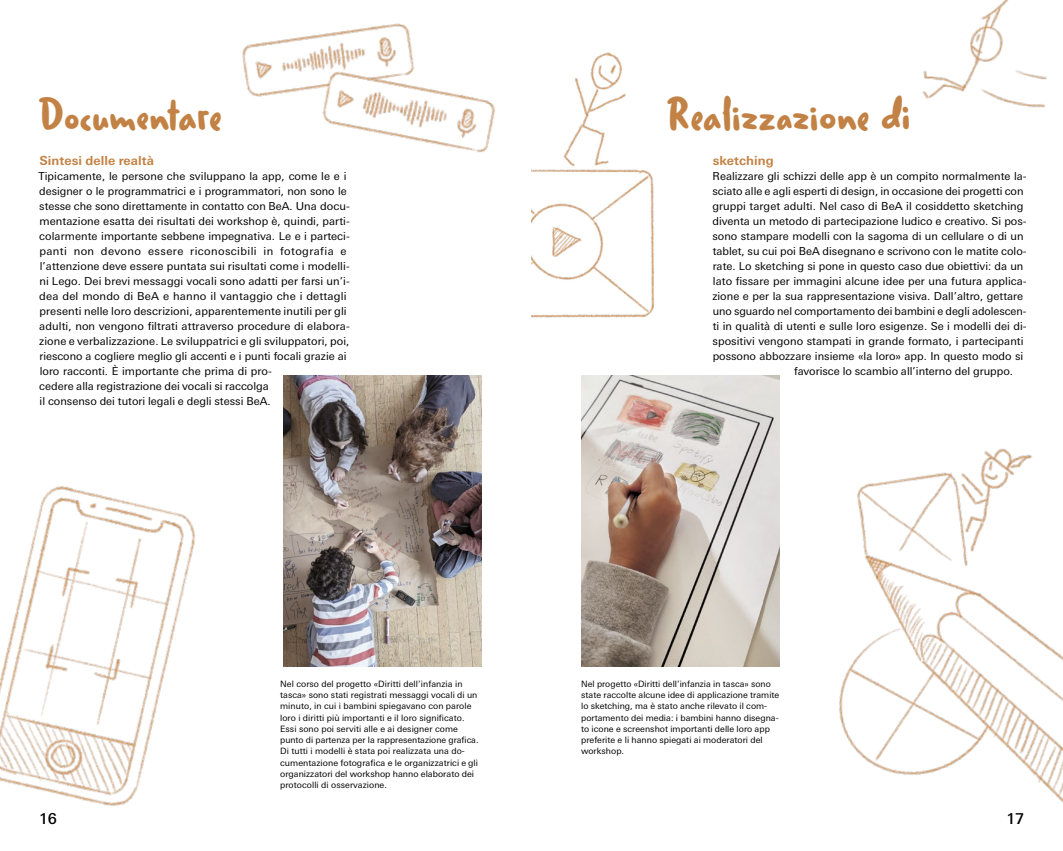
<style>
.page{position:relative;width:1063px;height:851px;background:#fff}
.page>*{position:absolute;margin:0;border:0;box-sizing:border-box;transform-origin:0 0}
.t1{font:700 45px "Duffy Script";letter-spacing:.005em;color:#c38245}
.t2{font:500 15px "Univers Next Pro";color:#000}
.t3{font:700 12.5px "Univers Next Pro";letter-spacing:.005em;color:#c38245}
.t4{font:11px/15px "Univers Next Pro";color:#000}
.t5{font:8.75px/11.2px "Univers Next Pro";letter-spacing:.005em;color:#000}
</style>
<div class="page">
<img style="left:283px;top:375px;width:199px;height:291px">
<img style="left:581px;top:375px;width:199px;height:291px">
<img style="left:0;top:486px;width:196px;height:320px">
<img style="left:322px;top:90px;width:173px;height:63px">
<img style="left:242px;top:23px;width:192px;height:89px">
<img style="left:922px;top:0;width:125px;height:108px">
<img style="left:531px;top:52px;width:123px;height:266px">
<img style="left:839px;top:448px;width:224px;height:355px">
<h1 class="t1" style="left:39px;top:84px;width:185px">Documentare</h1>
<p class="t3" style="left:39px;top:153px;width:116px">Sintesi delle realtà</p>
<p class="t4" style="left:38px;top:169px;width:313px">Tipicamente, le persone che sviluppano la app, come le e i designer o le programmatrici e i programmatori, non sono le stesse che sono direttamente in contatto con BeA. Una docu&shy;mentazione esatta dei risultati dei workshop è, quindi, parti&shy;colarmente importante sebbene impegnativa. Le e i parteci&shy;panti non devono essere riconoscibili in fotografia e l’attenzione deve essere puntata sui risultati come i modelli&shy;ni Lego. Dei brevi messaggi vocali sono adatti per farsi un’i&shy;dea del mondo di BeA e hanno il vantaggio che i dettagli presenti nelle loro descrizioni, apparentemente inutili per gli adulti, non vengono filtrati attraverso procedure di elabora&shy;zione e verbalizzazione. Le sviluppatrici e gli sviluppatori, poi, riescono a cogliere meglio gli accenti e i punti focali grazie ai loro racconti. È importante che prima di pro-<br>cedere alla registrazione dei vocali si raccolga<br>il consenso dei tutori legali e degli stessi BeA.</p>
<h1 class="t1" style="left:667px;top:84px;width:245px">Realizzazione di</h1>
<p class="t3" style="left:713px;top:153px;width:63px">sketching</p>
<p class="t4" style="left:713px;top:169px;width:315px">Realizzare gli schizzi delle app è un compito normalmente la-</p>
<p class="t4" style="left:713px;top:184px;width:313px">sciato alle e agli esperti di design, in occasione dei progetti con</p>
<p class="t4" style="left:713px;top:199px;width:312px">gruppi target adulti. Nel caso di BeA il cosiddetto sketching</p>
<p class="t4" style="left:713px;top:214px;width:316px">diventa un metodo di partecipazione ludico e creativo. Si pos-</p>
<p class="t4" style="left:713px;top:229px;width:313px">sono stampare modelli con la sagoma di un cellulare o di un</p>
<p class="t4" style="left:713px;top:244px;width:315px">tablet, su cui poi BeA disegnano e scrivono con le matite colo-</p>
<p class="t4" style="left:713px;top:259px;width:312px">rate. Lo sketching si pone in questo caso due obiettivi: da un</p>
<p class="t4" style="left:713px;top:274px;width:315px">lato fissare per immagini alcune idee per una futura applica-</p>
<p class="t4" style="left:712px;top:289px;width:312px">zione e per la sua rappresentazione visiva. Dall’altro, gettare</p>
<p class="t4" style="left:713px;top:304px;width:315px">uno sguardo nel comportamento dei bambini e degli adolescen-</p>
<p class="t4" style="left:713px;top:319px;width:315px">ti in qualità di utenti e sulle loro esigenze. Se i modelli dei di-</p>
<p class="t4" style="left:713px;top:334px;width:313px">spositivi vengono stampati in grande formato, i partecipanti</p>
<p class="t4" style="left:713px;top:349px;width:312px">possono abbozzare insieme «la loro» app. In questo modo si</p>
<p class="t4" style="left:794px;top:364px;width:220px">favorisce lo scambio all’interno del gruppo.</p>
<p class="t5" style="left:280px;top:678px;width:200px">Nel corso del progetto «Diritti dell’infanzia in tasca» sono stati registrati messaggi vocali di un minuto, in cui i bambini spiegavano con parole loro i diritti più importanti e il loro significato.<br>Essi sono poi serviti alle e ai designer come punto di partenza per la rappresentazione grafica.<br>Di tutti i modelli è stata poi realizzata una do&shy;cumentazione fotografica e le organizzatrici e gli organizzatori del workshop hanno elaborato dei protocolli di osservazione.</p>
<p class="t5" style="left:581px;top:678px;width:200px">Nel progetto «Diritti dell’infanzia in tasca» sono state raccolte alcune idee di applicazione tramite lo sketching, ma è stato anche rilevato il com&shy;portamento dei media: i bambini hanno disegna&shy;to icone e screenshot importanti delle loro app preferite e li hanno spiegati ai moderatori del workshop.</p>
<h2 class="t2" style="left:39px;top:809px;width:19px">16</h2>
<h2 class="t2" style="left:1006px;top:809px;width:20px">17</h2>
</div>
